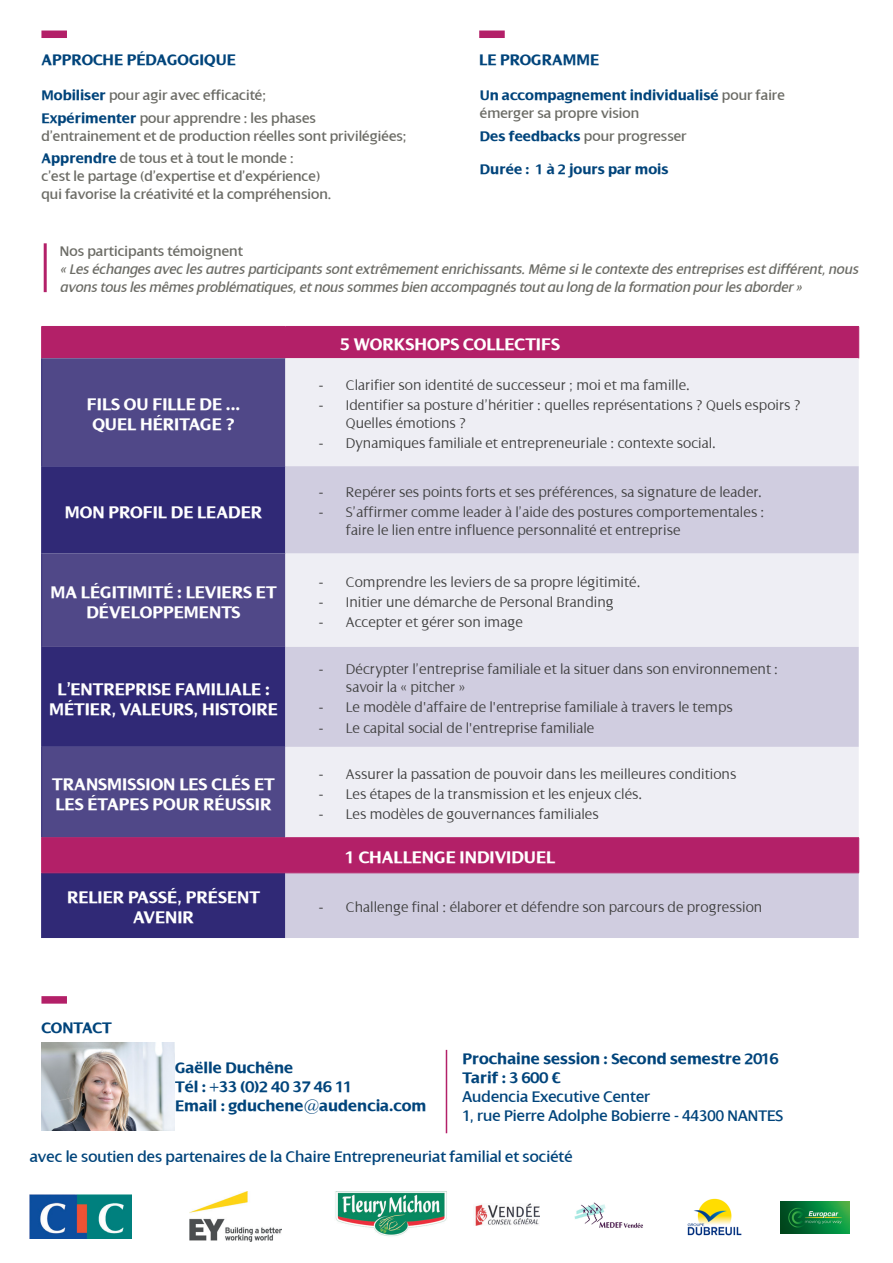
<style>
.page{position:relative;width:893px;height:1263px;background:#fff}
.page>*{position:absolute;margin:0;border:0;box-sizing:border-box;transform-origin:0 0}
.t1{font:700 18.15px/19.6px "Dialog";color:#fff;text-align:center}
.t2{font:700 16.5px "Dialog";color:#00447b}
.t3{font:16.5px "Dialog";color:#00447b}
.List_Paragraph{font:300 15.15px/18px "Dialog";color:#404040}
.t4{font:15px/18px "Dialog";color:#6c6c66}
.t5{font:italic 15px/18px "Dialog";color:#6c6c66}
.t6{font:700 15px "Dialog";color:#00447b}
.s1{font-weight:700;color:#00447b}
.s2{font-family:"Calibri";font-weight:400}
.s3{font-style:inherit}
</style>
<div class="page">
<div style="left:42px;top:327px;width:816px;height:31px;background:#b32068"></div>
<div style="left:42px;top:358px;width:243px;height:108px;background:#504888"></div>
<div style="left:285px;top:358px;width:574px;height:108px;background:#eeeef4"></div>
<svg style="left:42px;top:466px;width:243px;height:472px;background:#46347c"></svg>
<svg style="left:285px;top:466px;width:574px;height:472px;background:#d9cddf"></svg>
<hr style="left:41px;top:358px;width:1px;height:108px;background:#302976">
<hr style="left:41px;top:466px;width:1px;height:87px;background:#302976">
<hr style="left:41px;top:553px;width:1px;height:94px;background:#302976">
<hr style="left:41px;top:647px;width:1px;height:100px;background:#302976">
<hr style="left:41px;top:747px;width:1px;height:90px;background:#302976">
<hr style="left:41px;top:873px;width:1px;height:65px;background:#302976">
<hr style="left:41px;top:326px;width:244px;height:1px;background:#b32068">
<hr style="left:41px;top:327px;width:1px;height:31px;background:#b32068">
<hr style="left:285px;top:326px;width:574px;height:1px;background:#b32068">
<hr style="left:858px;top:327px;width:1px;height:31px;background:#b32068">
<hr style="left:41px;top:837px;width:244px;height:1px;background:#b32068">
<hr style="left:41px;top:838px;width:1px;height:35px;background:#b32068">
<hr style="left:285px;top:837px;width:574px;height:1px;background:#b32068">
<hr style="left:858px;top:838px;width:1px;height:35px;background:#b32068">
<hr style="left:41px;top:872px;width:244px;height:1px;background:#b32068">
<hr style="left:285px;top:872px;width:574px;height:1px;background:#b32068">
<div style="left:41px;top:996px;width:26px;height:8px;background:#b32068"></div>
<div style="left:41px;top:31px;width:26px;height:7px;background:#b32068"></div>
<div style="left:479px;top:31px;width:26px;height:7px;background:#b32068"></div>
<img style="left:41px;top:1043px;width:133px;height:88px">
<img style="left:781px;top:1202px;width:68px;height:31px">
<img style="left:30px;top:1194px;width:101px;height:45px">
<img style="left:475px;top:1203px;width:64px;height:22px">
<img style="left:189px;top:1192px;width:92px;height:49px">
<img style="left:335px;top:1192px;width:112px;height:45px">
<img style="left:574px;top:1202px;width:69px;height:26px">
<img style="left:687px;top:1198px;width:55px;height:38px">
<hr style="left:446px;top:1050px;width:1px;height:83px;background:#b32068">
<hr style="left:44px;top:243px;width:3px;height:49px;background:#b32068">
<p class="t2" style="left:41px;top:51px;width:196px">APPROCHE PÉDAGOGIQUE</p>
<p class="t2" style="left:479px;top:51px;width:122px">LE PROGRAMME</p>
<p class="t4" style="left:41px;top:87px;width:226px"><span class="s1">Mobiliser</span> pour agir avec efficacité;</p>
<p class="t4" style="left:41px;top:109px;width:366px"><span class="s1">Expérimenter</span> pour apprendre : les phases d’entrainement et de production réelles sont privilégiées;</p>
<p class="t4" style="left:41px;top:150px;width:291px"><span class="s1">Apprendre</span> de tous et à tout le monde :<br>c’est le partage (d’expertise et d’expérience) qui favorise la créativité et la compréhension.</p>
<p class="t4" style="left:480px;top:87px;width:306px"><span class="s1">Un accompagnement individualisé</span> pour faire émerger sa propre vision</p>
<p class="t4" style="left:480px;top:127px;width:208px"><span class="s1">Des feedbacks</span> pour progresser</p>
<p class="t6" style="left:480px;top:161px;width:190px">Durée : 1 à 2 jours par mois</p>
<p class="t4" style="left:60px;top:242px;width:184px">Nos participants témoignent</p>
<p class="t5" style="left:60px;top:261px;width:800px">« Les échanges avec les autres participants sont extrêmement enrichissants. Même si le contexte des entreprises est différent, nous avons tous les mêmes problématiques, et nous sommes bien accompagnés tout au long de la formation pour les aborder »</p>
<p class="t1" style="left:87px;top:394px;width:155px">FILS OU FILLE DE ...</p>
<p class="t1" style="left:92px;top:415px;width:144px">QUEL HÉRITAGE ?</p>
<p class="t1" style="left:65px;top:502px;width:199px">MON PROFIL DE LEADER</p>
<p class="t1" style="left:50px;top:583px;width:228px">MA LÉGITIMITÉ : LEVIERS ET<br>DÉVELOPPEMENTS</p>
<p class="t1" style="left:49px;top:679px;width:230px">L’ENTREPRISE FAMILIALE :<br>MÉTIER, VALEURS, HISTOIRE</p>
<p class="t1" style="left:52px;top:775px;width:224px;text-align:left">TRANSMISSION LES CLÉS ET<br>LES ÉTAPES POUR RÉUSSIR</p>
<p class="t1" style="left:67px;top:888px;width:194px">RELIER PASSÉ, PRÉSENT<br>AVENIR</p>
<p class="t2" style="left:41px;top:1018px;width:72px">CONTACT</p>
<p class="t1" style="left:340px;top:335px;width:221px">5 WORKSHOPS COLLECTIFS</p>
<p class="List_Paragraph" style="left:319px;top:376px;width:373px"><span class="s2">-</span> Clarifier son identité de successeur ; moi et ma famille.</p>
<p class="List_Paragraph" style="left:346px;top:396px;width:456px;text-indent:-27px"><span class="s2">-</span> Identifier sa posture d’héritier : quelles représentations ? Quels espoirs ?<br>Quelles émotions ?</p>
<p class="List_Paragraph" style="left:319px;top:434px;width:399px"><span class="s2">-</span> Dynamiques familiale et entrepreneuriale : contexte social.</p>
<p class="List_Paragraph" style="left:319px;top:483px;width:445px"><span class="s2">-</span> Repérer ses points forts et ses préférences, sa signature de leader.</p>
<p class="List_Paragraph" style="left:346px;top:504px;width:420px;text-indent:-27px"><span class="s2">-</span> S’affirmer comme leader à l’aide des postures comportementales : faire le lien entre influence personnalité et entreprise</p>
<p class="List_Paragraph" style="left:319px;top:573px;width:323px"><span class="s2">-</span> Comprendre les leviers de sa propre légitimité.</p>
<p class="List_Paragraph" style="left:319px;top:593px;width:297px"><span class="s2">-</span> Initier une démarche de Personal Branding</p>
<p class="List_Paragraph" style="left:319px;top:613px;width:206px"><span class="s2">-</span> Accepter et gérer son image</p>
<p class="List_Paragraph" style="left:346px;top:660px;width:434px;text-indent:-27px"><span class="s2">-</span> Décrypter l’entreprise familiale et la situer dans son environnement : savoir la « pitcher »</p>
<p class="List_Paragraph" style="left:319px;top:699px;width:416px"><span class="s2">-</span> Le modèle d'affaire de l'entreprise familiale à travers le temps</p>
<p class="List_Paragraph" style="left:319px;top:719px;width:277px"><span class="s2">-</span> Le capital social de l'entreprise familiale</p>
<p class="List_Paragraph" style="left:319px;top:765px;width:419px"><span class="s2">-</span> Assurer la passation de pouvoir dans les meilleures conditions</p>
<p class="List_Paragraph" style="left:319px;top:785px;width:325px"><span class="s2">-</span> Les étapes de la transmission et les enjeux clés.</p>
<p class="List_Paragraph" style="left:319px;top:805px;width:282px"><span class="s2">-</span> Les modèles de gouvernances familiales</p>
<p class="t1" style="left:345px;top:847px;width:212px">1 CHALLENGE INDIVIDUEL</p>
<p class="List_Paragraph" style="left:319px;top:898px;width:445px"><span class="s2">-</span> Challenge final : élaborer et défendre son parcours de progression</p>
<p class="t2" style="left:175px;top:1058px;width:120px">Gaëlle Duchêne</p>
<p class="t2" style="left:175px;top:1077px;width:179px">Tél : +33 (0)2 40 37 46 11</p>
<p class="t2" style="left:175px;top:1096px;width:253px">Email : gduchene@audencia.com</p>
<p class="t2" style="left:462px;top:1049px;width:318px">Prochaine session : <span class="s3">Second semestre</span> 2016</p>
<p class="t2" style="left:462px;top:1068px;width:100px">Tarif : 3 <span class="s3">6</span>00 €</p>
<p class="t3" style="left:462px;top:1087px;width:189px">Audencia Executive Center</p>
<p class="t3" style="left:462px;top:1106px;width:322px">1, rue Pierre Adolphe Bobierre - 44300 NANTES</p>
<p class="t3" style="left:30px;top:1148px;width:544px">avec le soutien des partenaires de la Chaire Entrepreneuriat familial et société</p>
</div>
